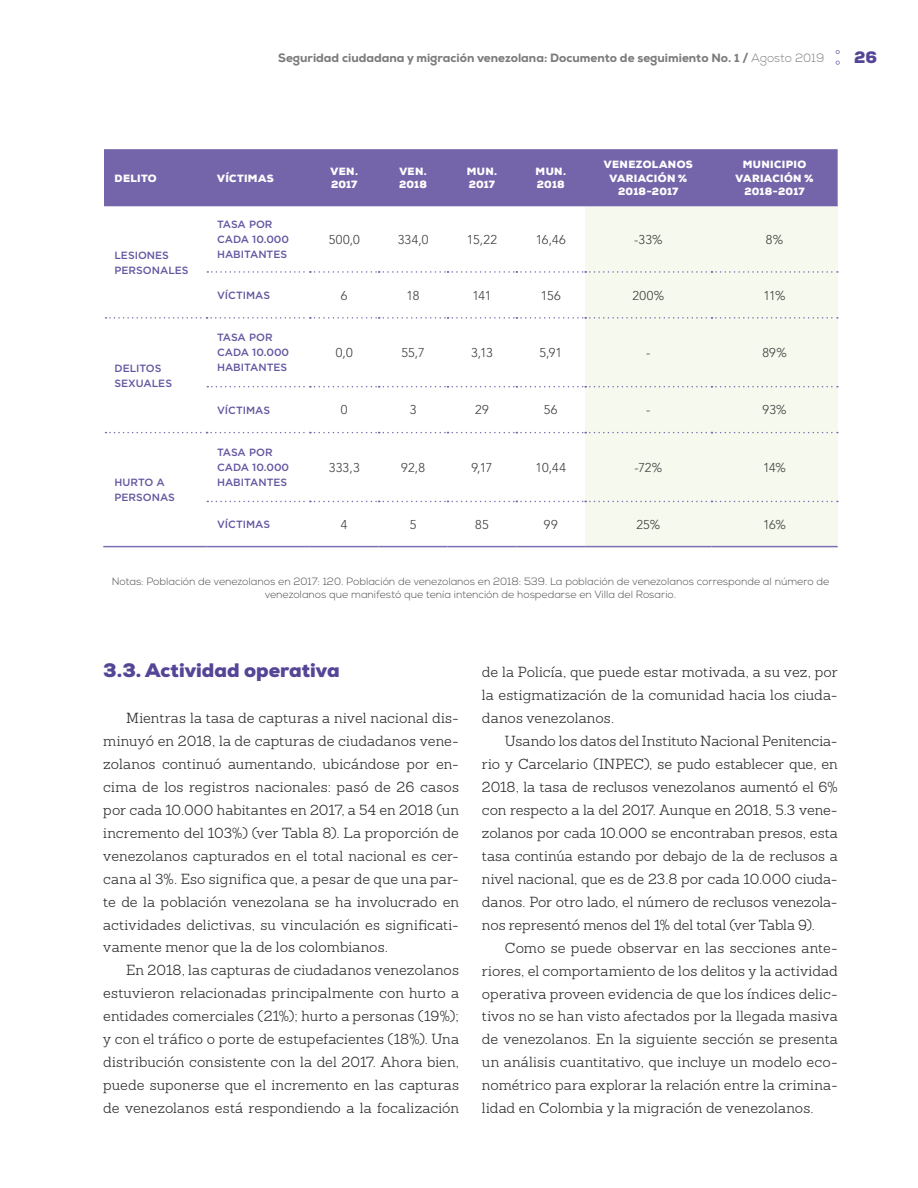
<style>
.page{position:relative;width:918px;height:1188px;background:#fff}
.page>*{position:absolute;margin:0;border:0;box-sizing:border-box;transform-origin:0 0}
.t1{font:900 19.5px "Nexa";color:#554596}
.t2{font:900 16.5px "Nexa";color:#554596}
.t3{font:300 14.25px/23px "Sanchez Slab";color:#282827;text-align:justify}
.t4{font:300 12.75px "Avenir LT Std";letter-spacing:.02em;color:#3c3c3b}
.t5{font:800 12px "Nexa";color:#7c7b7b}
.t6{font:300 10.5px/12.6px "Nexa";color:#4a4a49;text-align:center}
.t7{font:500 10.5px/15px "Gotham";color:#6455a0}
.t8{font:900 10.5px/13.5px "Nexa";letter-spacing:.025em;color:#fff}
.s1{font-weight:300}
</style>
<div class="page">
<svg style="left:836px;top:61px;width:4px;height:4px"></svg>
<svg style="left:836px;top:50px;width:4px;height:4px"></svg>
<div style="left:104px;top:149px;width:734px;height:58px;background:#7465ab"></div>
<svg style="left:105px;top:271px;width:480px;height:275px"></svg>
<div style="left:585px;top:207px;width:253px;height:339px;background:#f6f9ed"></div>
<svg style="left:207px;top:271px;width:631px;height:2px"></svg>
<svg style="left:207px;top:386px;width:631px;height:1px"></svg>
<svg style="left:207px;top:501px;width:631px;height:1px"></svg>
<svg style="left:106px;top:317px;width:732px;height:2px"></svg>
<svg style="left:106px;top:432px;width:732px;height:1px"></svg>
<hr style="left:103px;top:546px;width:104px;height:1px;background:#7c6eb0">
<hr style="left:207px;top:546px;width:103px;height:1px;background:#7c6eb0">
<hr style="left:310px;top:546px;width:69px;height:1px;background:#7c6eb0">
<hr style="left:379px;top:546px;width:69px;height:1px;background:#7c6eb0">
<hr style="left:448px;top:546px;width:68px;height:1px;background:#7c6eb0">
<hr style="left:516px;top:546px;width:69px;height:1px;background:#7c6eb0">
<hr style="left:585px;top:546px;width:126px;height:1px;background:#7c6eb0">
<hr style="left:711px;top:546px;width:127px;height:1px;background:#7c6eb0">
<p class="t5" style="left:278px;top:50px;width:548px">Seguridad ciudadana y migración venezolana: Documento de seguimiento No. 1 / <span class="s1">Agosto 2019</span></p>
<p class="t2" style="left:854px;top:47px;width:25px">26</p>
<p class="t8" style="left:115px;top:171px;width:44px">DELITO</p>
<p class="t8" style="left:217px;top:171px;width:58px">VÍCTIMAS</p>
<p class="t8" style="left:331px;top:164px;width:29px">VEN.<br>2017</p>
<p class="t8" style="left:399px;top:164px;width:29px">VEN.<br>2018</p>
<p class="t8" style="left:467px;top:164px;width:32px">MUN.<br>2017</p>
<p class="t8" style="left:536px;top:164px;width:32px">MUN.<br>2018</p>
<p class="t8" style="left:609px;top:158px;width:85px;text-indent:-6px">VENEZOLANOS<br>VARIA</p>
<p class="t8" style="left:618px;top:171px;width:71px;text-indent:28px">CIÓN %<br>2018-2017</p>
<p class="t8" style="left:736px;top:158px;width:72px;text-indent:7px">MUNICIPIO<br>VARIA</p>
<p class="t8" style="left:744px;top:171px;width:71px;text-indent:28px">CIÓN %<br>2018-2017</p>
<p class="t7" style="left:114px;top:248px;width:76px">LESIONES<br>PERSONALES</p>
<p class="t7" style="left:115px;top:361px;width:59px;text-indent:22px">ITOS<br>SEXUALES</p>
<p class="t7" style="left:115px;top:361px;width:8px">DEL</p>
<p class="t7" style="left:115px;top:475px;width:62px">HURTO A<br>PERSONAS</p>
<p class="t7" style="left:217px;top:217px;width:74px">TASA POR<br>CADA 10.000<br>HABITANTES</p>
<p class="t4" style="left:329px;top:232px;width:33px">500,0</p>
<p class="t4" style="left:398px;top:232px;width:32px">334,0</p>
<p class="t4" style="left:467px;top:232px;width:32px">15,22</p>
<p class="t4" style="left:536px;top:232px;width:32px">16,46</p>
<p class="t4" style="left:634px;top:232px;width:30px">-33%</p>
<p class="t4" style="left:766px;top:232px;width:19px">8%</p>
<p class="t7" style="left:217px;top:288px;width:55px">VÍCTIMAS</p>
<p class="t4" style="left:341px;top:288px;width:8px">6</p>
<p class="t4" style="left:407px;top:288px;width:14px">18</p>
<p class="t4" style="left:473px;top:288px;width:20px">141</p>
<p class="t4" style="left:541px;top:288px;width:21px">156</p>
<p class="t4" style="left:633px;top:288px;width:33px">200%</p>
<p class="t4" style="left:764px;top:288px;width:24px">11%</p>
<p class="t7" style="left:217px;top:330px;width:74px">TASA POR<br>CADA 10.000<br>HABITANTES</p>
<p class="t4" style="left:336px;top:345px;width:18px">0,0</p>
<p class="t4" style="left:401px;top:345px;width:25px">55,7</p>
<p class="t4" style="left:471px;top:345px;width:23px">3,13</p>
<p class="t4" style="left:539px;top:345px;width:24px">5,91</p>
<p class="t4" style="left:646px;top:345px;width:6px">-</p>
<p class="t4" style="left:762px;top:345px;width:26px">89%</p>
<p class="t7" style="left:217px;top:403px;width:55px">VÍCTIMAS</p>
<p class="t4" style="left:341px;top:403px;width:8px">0</p>
<p class="t4" style="left:410px;top:403px;width:8px">3</p>
<p class="t4" style="left:475px;top:403px;width:15px">29</p>
<p class="t4" style="left:544px;top:403px;width:15px">56</p>
<p class="t4" style="left:646px;top:403px;width:6px">-</p>
<p class="t4" style="left:763px;top:403px;width:25px">93%</p>
<p class="t7" style="left:217px;top:445px;width:74px">TASA POR<br>CADA 10.000<br>HABITANTES</p>
<p class="t4" style="left:329px;top:460px;width:32px">333,3</p>
<p class="t4" style="left:401px;top:460px;width:25px">92,8</p>
<p class="t4" style="left:471px;top:460px;width:22px">9,17</p>
<p class="t4" style="left:536px;top:460px;width:32px">10,44</p>
<p class="t4" style="left:634px;top:460px;width:29px">-72%</p>
<p class="t4" style="left:763px;top:460px;width:24px">14%</p>
<p class="t7" style="left:217px;top:517px;width:55px">VÍCTIMAS</p>
<p class="t4" style="left:341px;top:517px;width:8px">4</p>
<p class="t4" style="left:410px;top:517px;width:8px">5</p>
<p class="t4" style="left:475px;top:517px;width:15px">85</p>
<p class="t4" style="left:544px;top:517px;width:15px">99</p>
<p class="t4" style="left:636px;top:517px;width:25px">25%</p>
<p class="t4" style="left:763px;top:517px;width:24px">16%</p>
<p class="t6" style="left:112px;top:576px;width:719px">Notas: Población de venezolanos en 2017: 120. Población de venezolanos en 2018: 539. La población de venezolanos corresponde al número de venezolanos que manifestó que tenía intención de hospedarse en Villa del Rosario.</p>
<h1 class="t1" style="left:103px;top:658px;width:238px">3.3. ACTIVIDAD OPERATIVA</h1>
<p class="t3" style="left:103px;top:706px;width:357px;text-indent:23px">Mientras la tasa de capturas a nivel nacional dis&shy;minuyó en 2018, la de capturas de ciudadanos vene&shy;zolanos continuó aumentando, ubicándose por en&shy;cima de los registros nacionales: pasó de 26 casos por cada 10.000 habitantes en 2017, a 54 en 2018 (un incremento del 103%) (ver Tabla 8). La proporción de venezolanos capturados en el total nacional es cer&shy;cana al 3%. Eso significa que, a pesar de que una par&shy;te de la población venezolana se ha involucrado en actividades delictivas, su vinculación es significati&shy;vamente menor que la de los colombianos.</p>
<p class="t3" style="left:103px;top:959px;width:357px;text-indent:23px">En 2018, las capturas de ciudadanos venezolanos estuvieron relacionadas principalmente con hurto a entidades comerciales (21%); hurto a personas (19%); y con el tráfico o porte de estupefacientes (18%). Una distribución consistente con la del 2017. Ahora bien, puede suponerse que el incremento en las capturas de venezolanos está respondiendo a la focalización</p>
<p class="t3" style="left:482px;top:661px;width:357px">de la Policía, que puede estar motivada, a su vez, por la estigmatización de la comunidad hacia los ciuda&shy;danos venezolanos.</p>
<p class="t3" style="left:482px;top:729px;width:357px;text-indent:23px">Usando los datos del Instituto Nacional Penitencia&shy;rio y Carcelario (INPEC), se pudo establecer que, en 2018, la tasa de reclusos venezolanos aumentó el 6% con respecto a la del 2017. Aunque en 2018, 5.3 vene&shy;zolanos por cada 10.000 se encontraban presos, esta tasa continúa estando por debajo de la de reclusos a nivel nacional, que es de 23.8 por cada 10.000 ciuda&shy;danos. Por otro lado, el número de reclusos venezola&shy;nos representó menos del 1% del total (ver Tabla 9).</p>
<p class="t3" style="left:482px;top:936px;width:357px;text-indent:23px">Como se puede observar en las secciones ante&shy;riores, el comportamiento de los delitos y la actividad operativa proveen evidencia de que los índices delic&shy;tivos no se han visto afectados por la llegada masiva de venezolanos. En la siguiente sección se presenta un análisis cuantitativo, que incluye un modelo eco&shy;nométrico para explorar la relación entre la crimina&shy;lidad en Colombia y la migración de venezolanos.</p>
</div>
